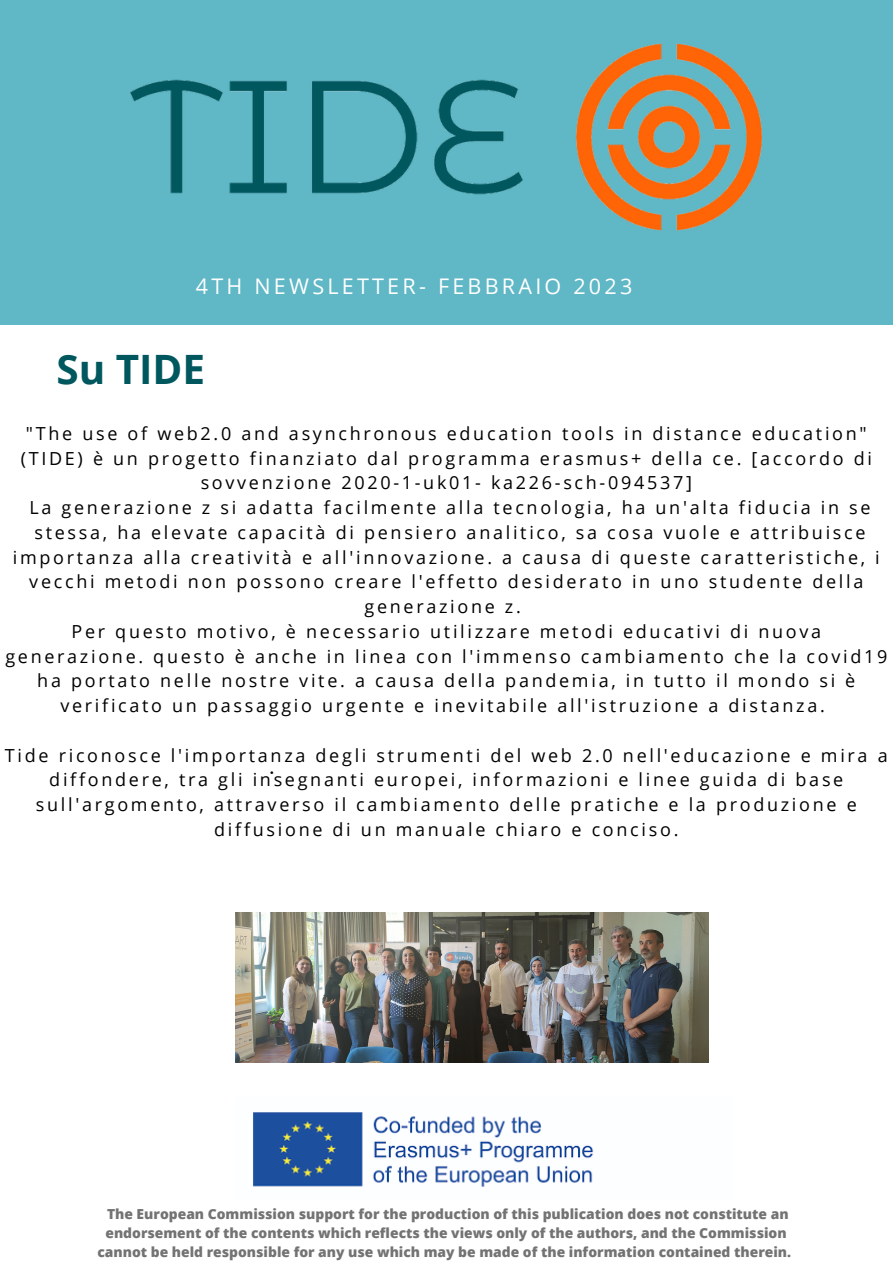
<style>
.page{position:relative;width:893px;height:1264px;background:#fff}
.page>*{position:absolute;margin:0;border:0;box-sizing:border-box;transform-origin:0 0}
.t1{font:700 40.5px "Open Sans";color:#00585e}
.t2{font:21.6px "Open Sans";letter-spacing:.15em;color:#fff}
.t3{font:21px "Lato";color:#000}
.t4{font:18px/24.8px "Open Sans";letter-spacing:.15em;color:#000;text-align:center}
.t5{font:800 13.8px/19px "Open Sans";color:#737373;text-align:center}
</style>
<div class="page">
<div style="left:0;top:33px;width:892px;height:292px;background:#60b7c6"></div>
<div style="left:0;top:0;width:892px;height:46px;background:#60b7c6"></div>
<img style="left:131px;top:43px;width:630px;height:188px">
<img style="left:253px;top:1112px;width:341px;height:75px">
<img style="left:235px;top:913px;width:474px;height:149px">
<p class="t2" style="left:196px;top:271px;width:438px">4TH NEWSLETTER- FEBBRAIO 2023</p>
<h1 class="t1" style="left:56px;top:341px;width:150px">Su TIDE</h1>
<p class="t4" style="left:5px;top:420px;width:883px">"The use of web2.0 and asynchronous education tools in distance education" (TIDE) è un progetto finanziato dal programma erasmus+ della ce. [accordo di sovvenzione 2020-1-uk01- ka226-sch-094537]<br>La generazione z si adatta facilmente alla tecnologia, ha un'alta fiducia in se stessa, ha elevate capacità di pensiero analitico, sa cosa vuole e attribuisce importanza alla creatività e all'innovazione. a causa di queste caratteristiche, i vecchi metodi non possono creare l'effetto desiderato in uno studente della generazione z.<br>Per questo motivo, è necessario utilizzare metodi educativi di nuova generazione. questo è anche in linea con l'immenso cambiamento che la covid19 ha portato nelle nostre vite. a causa della pandemia, in tutto il mondo si è verificato un passaggio urgente e inevitabile all'istruzione a distanza.</p>
<p class="t4" style="left:5px;top:742px;width:884px">Tide riconosce l'importanza degli strumenti del web 2.0 nell'educazione e mira a diffondere, tra gli insegnanti europei, informazioni e linee guida di base sull'argomento, attraverso il cambiamento delle pratiche e la produzione e diffusione di un manuale chiaro e conciso.</p>
<p class="t3" style="left:269px;top:753px;width:6px">.</p>
<p class="t5" style="left:97px;top:1204px;width:695px">The European Commission support for the production of this publication does not constitute an endorsement of the contents which reflects the views only of the authors, and the Commission cannot be held responsible for any use which may be made of the information contained therein.</p>
</div>
